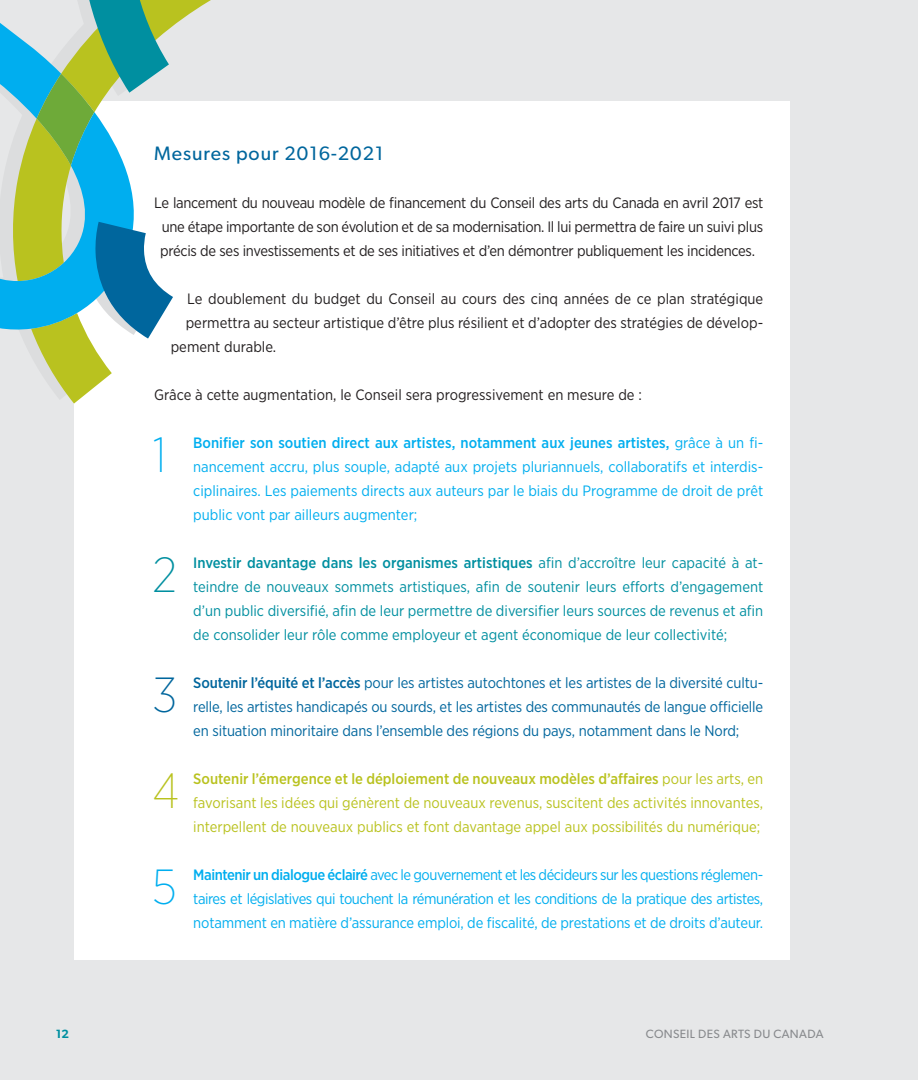
<style>
.page{position:relative;width:918px;height:1080px;background:#e6e7e8}
.page>*{position:absolute;margin:0;border:0;box-sizing:border-box;transform-origin:0 0}
.t1{font:200 49.35px "Gotham Narrow";color:#00aeef}
.t2{font:200 49.35px "Gotham Narrow";color:#008fa0}
.t3{font:200 49.35px "Gotham Narrow";color:#00669d}
.t4{font:200 49.35px "Gotham Narrow";color:#b9c21f}
.HED{font:19.5px "Gibson";letter-spacing:.05em;color:#00669d}
.t5{font:15px/24px "Gotham Narrow";letter-spacing:-.01em;color:#00aeef;text-align:justify}
.t6{font:15px/24px "Gotham Narrow";color:#008fa0;text-align:justify}
.t7{font:15px/24px "Gotham Narrow";letter-spacing:-.02em;color:#231f20;text-align:center}
.t8{font:15px/24px "Gotham Narrow";letter-spacing:-.01em;color:#00669d;text-align:justify}
.t9{font:15px/24px "Gotham Narrow";color:#b9c21f;text-align:justify}
.t10{font:15px "Gotham Narrow";color:#231f20}
.t11{font:12px "Gibson";letter-spacing:.03em;color:#888a8d}
.t12{font:600 12px "Gibson";color:#008fa0}
.s1{font-weight:500}
</style>
<div class="page">
<div style="left:74px;top:101px;width:716px;height:859px;background:#fff"></div>
<svg style="left:0;top:0;width:211px;height:404px"></svg>
<p class="HED" style="left:154px;top:142px;width:231px">Mesures pour 2016-2021</p>
<p class="t7" style="left:154px;top:190px;width:611px">Le lancement du nouveau modèle de financement du Conseil des arts du Canada en avril 2017 est une étape importante de son évolution et de sa modernisation. Il lui permettra de faire un suivi plus précis de ses investissements et de ses initiatives et d’en démontrer publiquement les incidences.</p>
<p class="t10" style="left:187px;top:289px;width:578px">Le doublement du budget du Conseil au cours des cinq années de ce plan stratégique</p>
<p class="t10" style="left:186px;top:313px;width:579px">permettra au secteur artistique d’être plus résilient et d’adopter des stratégies de dévelop-</p>
<p class="t10" style="left:171px;top:337px;width:107px">pement durable.</p>
<p class="t10" style="left:154px;top:385px;width:489px">Grâce à cette augmentation, le Conseil sera progressivement en mesure de :</p>
<p class="t1" style="left:153px;top:425px;width:15px">1</p>
<p class="t5" style="left:193px;top:430px;width:572px"><span class="s1">Bonifier son soutien direct aux artistes, notamment aux jeunes artistes,</span> grâce à un fi&shy;nancement accru, plus souple, adapté aux projets pluriannuels, collaboratifs et interdis&shy;ciplinaires. Les paiements directs aux auteurs par le biais du Programme de droit de prêt public vont par ailleurs augmenter;</p>
<p class="t2" style="left:152px;top:545px;width:26px">2</p>
<p class="t6" style="left:193px;top:550px;width:572px"><span class="s1">Investir davantage dans les organismes artistiques</span> afin d’accroître leur capacité à at&shy;teindre de nouveaux sommets artistiques, afin de soutenir leurs efforts d’engagement d’un public diversifié, afin de leur permettre de diversifier leurs sources de revenus et afin de consolider leur rôle comme employeur et agent économique de leur collectivité;</p>
<p class="t3" style="left:153px;top:665px;width:25px">3</p>
<p class="t8" style="left:193px;top:670px;width:572px"><span class="s1">Soutenir l’équité et l’accès</span> pour les artistes autochtones et les artistes de la diversité cultu&shy;relle, les artistes handicapés ou sourds, et les artistes des communautés de langue officielle en situation minoritaire dans l’ensemble des régions du pays, notamment dans le Nord;</p>
<p class="t4" style="left:153px;top:761px;width:28px">4</p>
<p class="t9" style="left:193px;top:766px;width:571px"><span class="s1">Soutenir l’émergence et le déploiement de nouveaux modèles d’affaires</span> pour les arts, en favorisant les idées qui génèrent de nouveaux revenus, suscitent des activités innovantes, interpellent de nouveaux publics et font davantage appel aux possibilités du numérique;</p>
<p class="t1" style="left:152px;top:857px;width:27px">5</p>
<p class="t5" style="left:193px;top:862px;width:572px"><span class="s1">Maintenir un dialogue éclairé</span> avec le gouvernement et les décideurs sur les questions réglemen&shy;taires et législatives qui touchent la rémunération et les conditions de la pratique des artistes, notamment en matière d’assurance emploi, de fiscalité, de prestations et de droits d’auteur.</p>
<p class="t12" style="left:56px;top:1026px;width:15px">12</p>
<p class="t11" style="left:646px;top:1026px;width:179px">CONSEIL DES ARTS DU CANADA</p>
</div>
